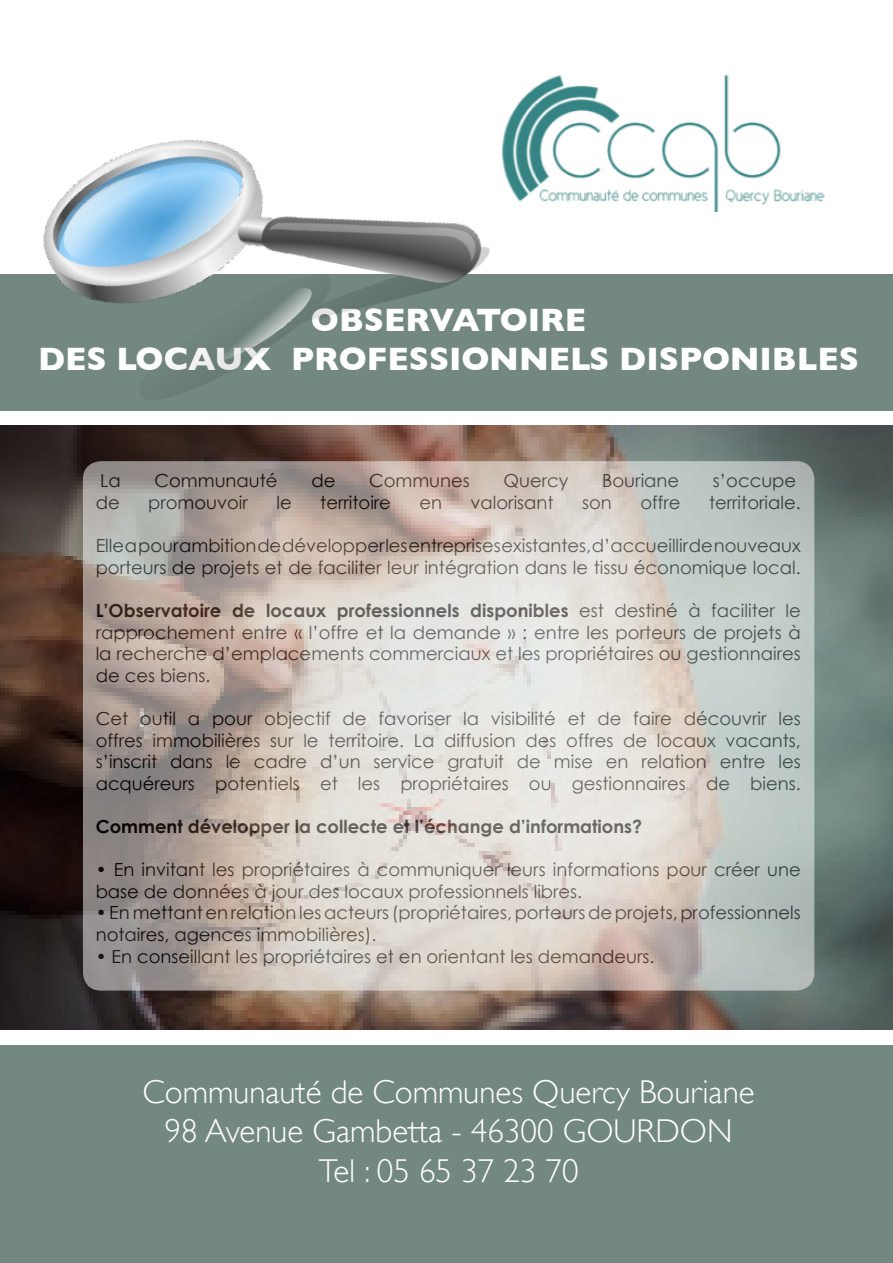
<style>
.page{position:relative;width:893px;height:1263px;background:#fff}
.page>*{position:absolute;margin:0;border:0;box-sizing:border-box;transform-origin:0 0}
.t1{font:300 33px "Gill Sans";color:#fff}
.t2{font:700 33px/39.6px "Gill Sans";color:#fff;text-align:center}
.t3{font:18px/21.6px "Century Gothic";color:#000}
.t4{font:700 18px "Century Gothic";color:#000}
.s1{font-weight:700}
</style>
<div class="page">
<div style="left:0;top:274px;width:893px;height:136px;background:#738881"></div>
<img style="left:0;top:425px;width:892px;height:604px">
<svg style="left:83px;top:461px;width:731px;height:529px;background:#cac5be"></svg>
<div style="left:0;top:1046px;width:893px;height:217px;background:#738881"></div>
<img style="left:501px;top:74px;width:324px;height:137px">
<img style="left:20px;top:139px;width:475px;height:326px">
<p class="t2" style="left:38px;top:300px;width:822px">OBSERVATOIRE<br>DES LOCAUX PROFESSIONNELS DISPONIBLES</p>
<p class="t3" style="left:100px;top:470px;width:22px">La</p>
<p class="t3" style="left:155px;top:470px;width:125px">Communauté</p>
<p class="t3" style="left:311px;top:470px;width:26px">de</p>
<p class="t3" style="left:369px;top:470px;width:102px">Communes</p>
<p class="t3" style="left:504px;top:470px;width:66px">Quercy</p>
<p class="t3" style="left:602px;top:470px;width:79px">Bouriane</p>
<p class="t3" style="left:713px;top:470px;width:85px">s’occupe</p>
<p class="t3" style="left:96px;top:491px;width:26px">de</p>
<p class="t3" style="left:148px;top:491px;width:101px">promouvoir</p>
<p class="t3" style="left:276px;top:491px;width:17px">le</p>
<p class="t3" style="left:320px;top:491px;width:72px">territoire</p>
<p class="t3" style="left:419px;top:491px;width:24px">en</p>
<p class="t3" style="left:471px;top:491px;width:85px">valorisant</p>
<p class="t3" style="left:582px;top:491px;width:31px">son</p>
<p class="t3" style="left:640px;top:491px;width:42px">offre</p>
<p class="t3" style="left:709px;top:491px;width:93px">territoriale.</p>
<p class="t3" style="left:96px;top:535px;width:706px">Elle a pour ambition de développer les entreprises existantes, d’accueillir de nouveaux porteurs de projets et de faciliter leur intégration dans le tissu économique local.</p>
<p class="t3" style="left:96px;top:599px;width:707px;text-align:justify"><span class="s1">L’Observatoire de locaux professionnels disponibles</span> est destiné à faciliter le rapprochement entre « l’offre et la demande » : entre les porteurs de projets à la recherche d’emplacements commerciaux et les propriétaires ou gestionnaires de ces biens.</p>
<p class="t3" style="left:96px;top:707px;width:707px;text-align:justify">Cet outil a pour objectif de favoriser la visibilité et de faire découvrir les offres immobilières sur le territoire. La diffusion des offres de locaux vacants, s’inscrit dans le cadre d’un service gratuit de mise en relation entre les acquéreurs potentiels et les propriétaires ou gestionnaires de biens.</p>
<p class="t4" style="left:96px;top:815px;width:548px">Comment développer la collecte et l’échange d’informations?</p>
<p class="t3" style="left:96px;top:859px;width:706px">• En invitant les propriétaires à communiquer leurs informations pour créer une base de données à jour des locaux professionnels libres.</p>
<p class="t3" style="left:96px;top:902px;width:706px">• En mettant en relation les acteurs (propriétaires, porteurs de projets, professionnels notaires, agences immobilières).</p>
<p class="t3" style="left:96px;top:945px;width:560px">• En conseillant les propriétaires et en orientant les demandeurs.</p>
<p class="t1" style="left:143px;top:1066px;width:614px">Communauté de Communes Quercy Bouriane</p>
<p class="t1" style="left:165px;top:1105px;width:569px">98 Avenue Gambetta - 46300 GOURDON</p>
<p class="t1" style="left:319px;top:1145px;width:261px">Tel : 05 65 37 23 70</p>
</div>
